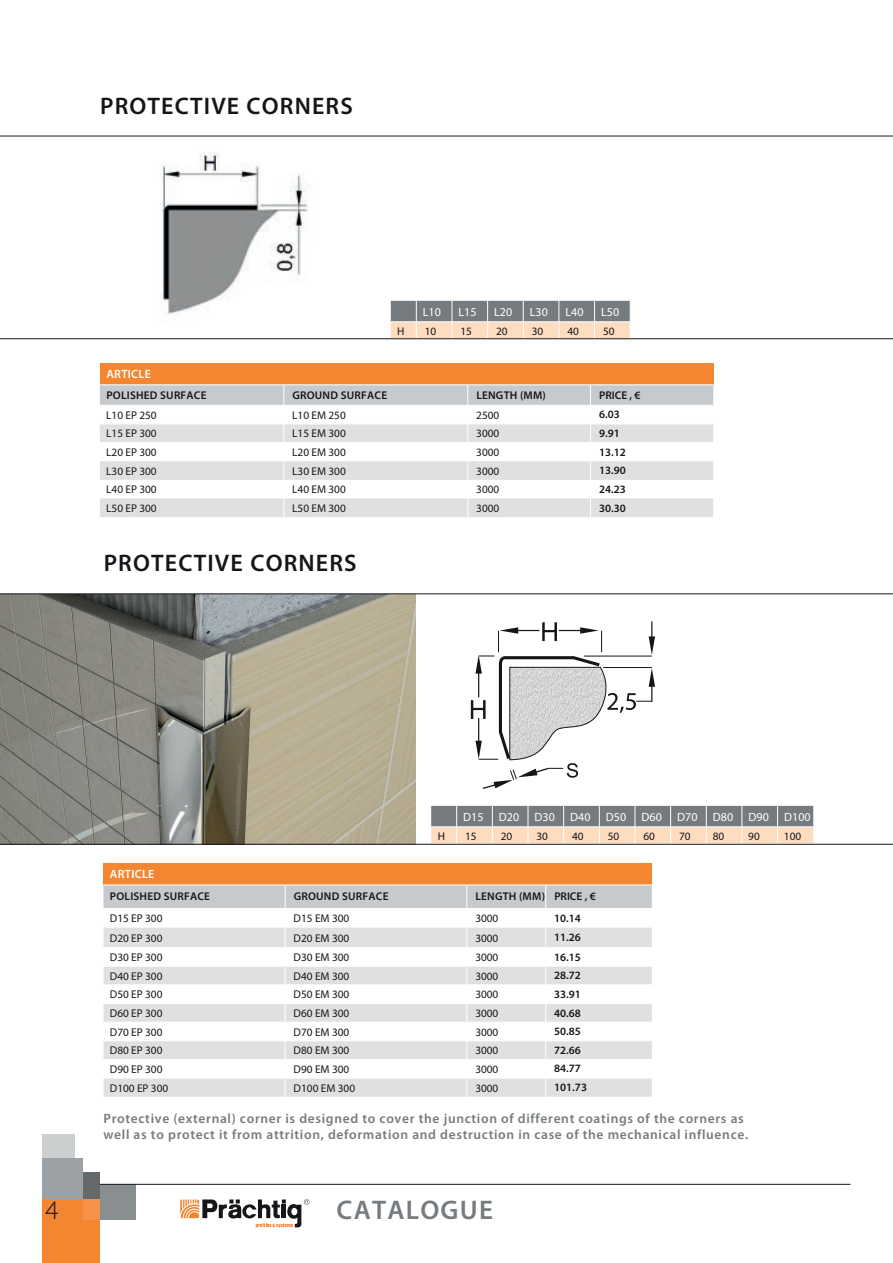
<style>
.page{position:relative;width:893px;height:1263px;background:#fff}
.page>*{position:absolute;margin:0;border:0;box-sizing:border-box;transform-origin:0 0}
.t1{font:600 27px "Myriad Pro";letter-spacing:.045em;color:#767b7f}
.t2{font:300 27px "Myriad Pro";color:#17151a}
.t3{font:600 24px "Myriad Pro";letter-spacing:.05em;color:#17151a}
.t4{font:600 13.5px/16.2px "Myriad Pro";letter-spacing:.05em;color:#767b7f}
.t5{font:12px "Myriad Pro";color:#fff}
.t6{font:600 12px "Myriad Pro";letter-spacing:.02em;color:#fff}
.t7{font:11.25px "Myriad Pro";color:#17151a}
.t8{font:600 11.25px "Myriad Pro";letter-spacing:.02em;color:#17151a}
</style>
<div class="page">
<div style="left:43px;top:1134px;width:32px;height:32px;background:#cbcfd0"></div>
<div style="left:43px;top:1176px;width:57px;height:87px;background:#f58631"></div>
<div style="left:73px;top:1172px;width:27px;height:27px;background:#646a6c"></div>
<div style="left:83px;top:1199px;width:17px;height:21px;background:#f69348"></div>
<div style="left:43px;top:1158px;width:40px;height:41px;background:#9ba1a4"></div>
<div style="left:100px;top:1184px;width:35px;height:36px;background:#898e91"></div>
<svg style="left:180px;top:1199px;width:129px;height:28px"></svg>
<hr style="left:100px;top:1184px;width:750px;height:1px;background:#17151a">
<svg style="left:431px;top:806px;width:382px;height:38px;background:#b5aaa1"></svg>
<svg style="left:391px;top:301px;width:240px;height:37px;background:#b3a89f"></svg>
<hr style="left:416px;top:322px;width:36px;height:1px;background:#fff">
<hr style="left:452px;top:322px;width:36px;height:1px;background:#fff">
<hr style="left:488px;top:322px;width:35px;height:1px;background:#fff">
<hr style="left:523px;top:322px;width:36px;height:1px;background:#fff">
<hr style="left:559px;top:322px;width:36px;height:1px;background:#fff">
<hr style="left:595px;top:322px;width:35px;height:1px;background:#fff">
<div style="left:100px;top:364px;width:613px;height:21px;background:#f58631"></div>
<svg style="left:100px;top:385px;width:613px;height:132px"></svg>
<img style="left:160px;top:152px;width:149px;height:165px">
<div style="left:103px;top:864px;width:549px;height:21px;background:#f58631"></div>
<svg style="left:103px;top:885px;width:549px;height:212px"></svg>
<img style="left:0;top:594px;width:416px;height:250px">
<svg style="left:471px;top:621px;width:184px;height:168px"></svg>
<hr style="left:0;top:136px;width:893px;height:1px;background:#17151a">
<hr style="left:0;top:338px;width:893px;height:1px;background:#17151a">
<hr style="left:0;top:844px;width:893px;height:1px;background:#17151a">
<hr style="left:0;top:593px;width:893px;height:1px;background:#17151a">
<p class="t3" style="left:100px;top:90px;width:254px">PROTECTIVE CORNERS</p>
<p class="t5" style="left:423px;top:304px;width:20px">L10</p>
<p class="t5" style="left:458px;top:304px;width:20px">L15</p>
<p class="t5" style="left:494px;top:304px;width:20px">L20</p>
<p class="t5" style="left:530px;top:304px;width:20px">L30</p>
<p class="t5" style="left:565px;top:304px;width:20px">L40</p>
<p class="t5" style="left:601px;top:304px;width:20px">L50</p>
<p class="t7" style="left:397px;top:324px;width:9px">H</p>
<p class="t7" style="left:425px;top:324px;width:13px">10</p>
<p class="t7" style="left:460px;top:324px;width:13px">15</p>
<p class="t7" style="left:496px;top:324px;width:13px">20</p>
<p class="t7" style="left:532px;top:324px;width:13px">30</p>
<p class="t7" style="left:567px;top:324px;width:13px">40</p>
<p class="t7" style="left:603px;top:324px;width:13px">50</p>
<p class="t6" style="left:106px;top:367px;width:46px">ARTICLE</p>
<p class="t8" style="left:106px;top:388px;width:102px">POLISHED SURFACE</p>
<p class="t8" style="left:292px;top:388px;width:96px">GROUND SURFACE</p>
<p class="t8" style="left:476px;top:388px;width:71px">LENGTH (MM)</p>
<p class="t8" style="left:599px;top:388px;width:43px">PRICE , €</p>
<p class="t7" style="left:106px;top:408px;width:52px">L10 EP 250</p>
<p class="t7" style="left:292px;top:408px;width:55px">L10 EM 250</p>
<p class="t7" style="left:476px;top:408px;width:25px">2500</p>
<p class="t8" style="left:599px;top:407px;width:22px">6.03</p>
<p class="t7" style="left:106px;top:427px;width:52px">L15 EP 300</p>
<p class="t7" style="left:292px;top:427px;width:55px">L15 EM 300</p>
<p class="t7" style="left:476px;top:427px;width:25px">3000</p>
<p class="t8" style="left:599px;top:426px;width:22px">9.91</p>
<p class="t7" style="left:106px;top:445px;width:52px">L20 EP 300</p>
<p class="t7" style="left:292px;top:445px;width:55px">L20 EM 300</p>
<p class="t7" style="left:476px;top:445px;width:25px">3000</p>
<p class="t8" style="left:599px;top:445px;width:28px">13.12</p>
<p class="t7" style="left:106px;top:464px;width:52px">L30 EP 300</p>
<p class="t7" style="left:292px;top:464px;width:55px">L30 EM 300</p>
<p class="t7" style="left:476px;top:464px;width:25px">3000</p>
<p class="t8" style="left:599px;top:463px;width:28px">13.90</p>
<p class="t7" style="left:106px;top:483px;width:52px">L40 EP 300</p>
<p class="t7" style="left:292px;top:483px;width:55px">L40 EM 300</p>
<p class="t7" style="left:476px;top:483px;width:25px">3000</p>
<p class="t8" style="left:599px;top:482px;width:28px">24.23</p>
<p class="t7" style="left:106px;top:501px;width:52px">L50 EP 300</p>
<p class="t7" style="left:292px;top:501px;width:55px">L50 EM 300</p>
<p class="t7" style="left:476px;top:501px;width:25px">3000</p>
<p class="t8" style="left:599px;top:501px;width:28px">30.30</p>
<p class="t3" style="left:104px;top:547px;width:254px">PROTECTIVE CORNERS</p>
<p class="t5" style="left:463px;top:809px;width:22px">D15</p>
<p class="t5" style="left:499px;top:809px;width:22px">D20</p>
<p class="t5" style="left:534px;top:809px;width:22px">D30</p>
<p class="t5" style="left:570px;top:809px;width:22px">D40</p>
<p class="t5" style="left:606px;top:809px;width:22px">D50</p>
<p class="t5" style="left:641px;top:809px;width:22px">D60</p>
<p class="t5" style="left:677px;top:809px;width:22px">D70</p>
<p class="t5" style="left:713px;top:809px;width:22px">D80</p>
<p class="t5" style="left:748px;top:809px;width:22px">D90</p>
<p class="t5" style="left:784px;top:809px;width:28px">D100</p>
<p class="t7" style="left:438px;top:829px;width:9px">H</p>
<p class="t7" style="left:465px;top:829px;width:13px">15</p>
<p class="t7" style="left:501px;top:829px;width:13px">20</p>
<p class="t7" style="left:536px;top:829px;width:13px">30</p>
<p class="t7" style="left:572px;top:829px;width:13px">40</p>
<p class="t7" style="left:608px;top:829px;width:13px">50</p>
<p class="t7" style="left:643px;top:829px;width:13px">60</p>
<p class="t7" style="left:679px;top:829px;width:13px">70</p>
<p class="t7" style="left:713px;top:829px;width:13px">80</p>
<p class="t7" style="left:748px;top:829px;width:13px">90</p>
<p class="t7" style="left:784px;top:829px;width:19px">100</p>
<p class="t6" style="left:110px;top:867px;width:46px">ARTICLE</p>
<p class="t8" style="left:110px;top:889px;width:102px">POLISHED SURFACE</p>
<p class="t8" style="left:294px;top:889px;width:96px">GROUND SURFACE</p>
<p class="t8" style="left:475px;top:889px;width:71px">LENGTH (MM)</p>
<p class="t8" style="left:554px;top:889px;width:43px">PRICE , €</p>
<p class="t7" style="left:110px;top:911px;width:54px">D15 EP 300</p>
<p class="t7" style="left:294px;top:911px;width:57px">D15 EM 300</p>
<p class="t7" style="left:475px;top:911px;width:25px">3000</p>
<p class="t8" style="left:554px;top:910px;width:28px">10.14</p>
<p class="t7" style="left:110px;top:931px;width:54px">D20 EP 300</p>
<p class="t7" style="left:294px;top:931px;width:57px">D20 EM 300</p>
<p class="t7" style="left:475px;top:931px;width:25px">3000</p>
<p class="t8" style="left:554px;top:930px;width:28px">11.26</p>
<p class="t7" style="left:110px;top:950px;width:54px">D30 EP 300</p>
<p class="t7" style="left:294px;top:950px;width:57px">D30 EM 300</p>
<p class="t7" style="left:475px;top:950px;width:25px">3000</p>
<p class="t8" style="left:554px;top:950px;width:28px">16.15</p>
<p class="t7" style="left:110px;top:969px;width:54px">D40 EP 300</p>
<p class="t7" style="left:294px;top:969px;width:57px">D40 EM 300</p>
<p class="t7" style="left:475px;top:969px;width:25px">3000</p>
<p class="t8" style="left:554px;top:968px;width:28px">28.72</p>
<p class="t7" style="left:110px;top:988px;width:54px">D50 EP 300</p>
<p class="t7" style="left:294px;top:988px;width:57px">D50 EM 300</p>
<p class="t7" style="left:475px;top:988px;width:25px">3000</p>
<p class="t8" style="left:554px;top:987px;width:28px">33.91</p>
<p class="t7" style="left:110px;top:1006px;width:54px">D60 EP 300</p>
<p class="t7" style="left:294px;top:1006px;width:57px">D60 EM 300</p>
<p class="t7" style="left:475px;top:1006px;width:25px">3000</p>
<p class="t8" style="left:554px;top:1005px;width:28px">40.68</p>
<p class="t7" style="left:110px;top:1025px;width:54px">D70 EP 300</p>
<p class="t7" style="left:294px;top:1025px;width:57px">D70 EM 300</p>
<p class="t7" style="left:475px;top:1025px;width:25px">3000</p>
<p class="t8" style="left:554px;top:1024px;width:28px">50.85</p>
<p class="t7" style="left:110px;top:1043px;width:54px">D80 EP 300</p>
<p class="t7" style="left:294px;top:1043px;width:57px">D80 EM 300</p>
<p class="t7" style="left:475px;top:1043px;width:25px">3000</p>
<p class="t8" style="left:554px;top:1043px;width:28px">72.66</p>
<p class="t7" style="left:110px;top:1062px;width:54px">D90 EP 300</p>
<p class="t7" style="left:294px;top:1062px;width:57px">D90 EM 300</p>
<p class="t7" style="left:475px;top:1062px;width:25px">3000</p>
<p class="t8" style="left:554px;top:1061px;width:28px">84.77</p>
<p class="t7" style="left:110px;top:1081px;width:60px">D100 EP 300</p>
<p class="t7" style="left:294px;top:1081px;width:63px">D100 EM 300</p>
<p class="t7" style="left:475px;top:1081px;width:25px">3000</p>
<p class="t8" style="left:554px;top:1080px;width:34px">101.73</p>
<p class="t4" style="left:103px;top:1110px;width:646px">Protective (external) corner is designed to cover the junction of different coatings of the corners as well as to protect it from attrition, deformation and destruction in case of the mechanical influence.</p>
<h1 class="t2" style="left:45px;top:1194px;width:15px">4</h1>
<h1 class="t1" style="left:337px;top:1193px;width:158px">CATALOGUE</h1>
</div>
